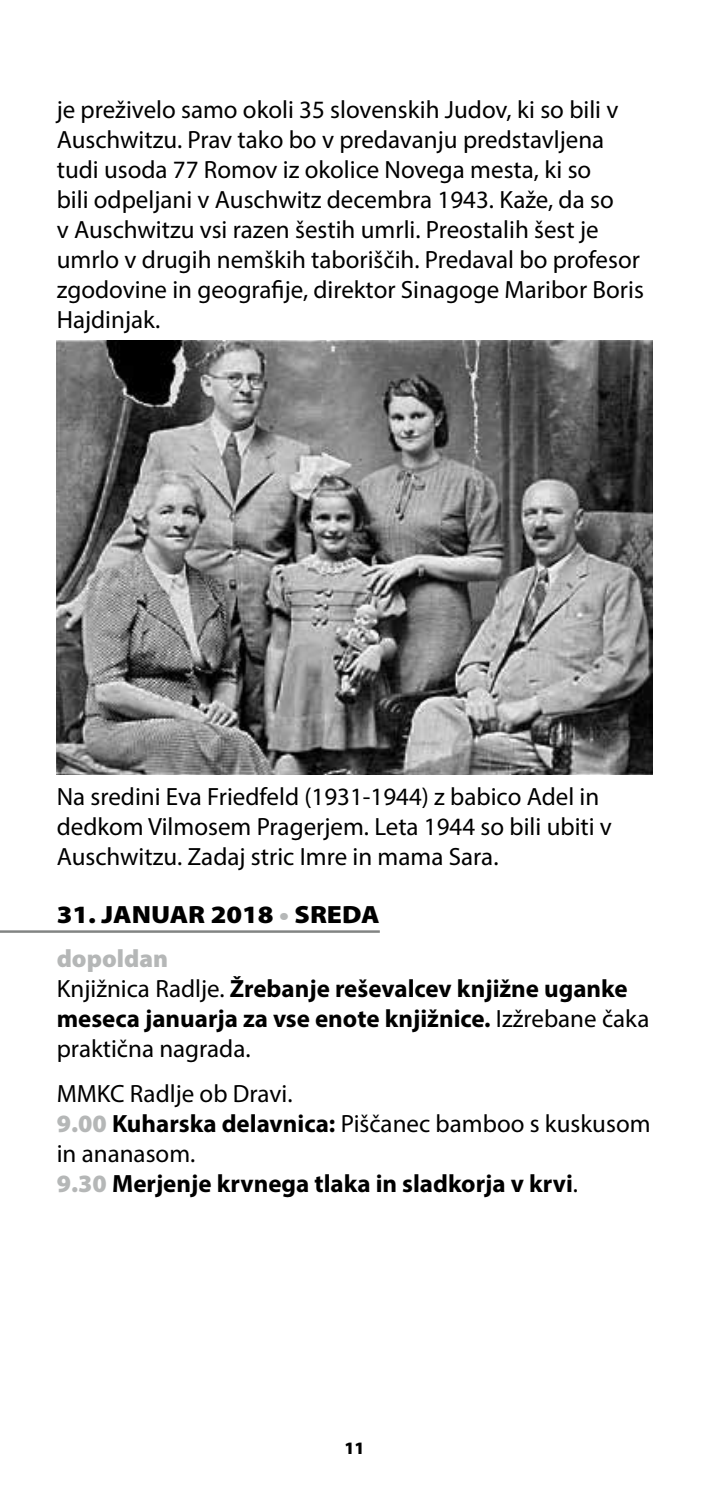
<style>
.page{position:relative;width:709px;height:1489px;background:#fff}
.page>*{position:absolute;margin:0;border:0;box-sizing:border-box;transform-origin:0 0}
.t1{font:25px/30px "Myriad Pro";color:#000}
.t2{font:700 25px/30px "Myriad Pro";color:#000}
.t3{font:900 25px/44.2px "Myriad Pro";color:#000;scale:1.1 1}
.t4{font:900 17.5px "Myriad Pro";color:#000}
.s1{color:#b5b7b7}
.s2{font-weight:400}
.s3{font-weight:900;color:#b5b7b7}
</style>
<div class="page">
<hr style="left:0;top:930px;width:380px;height:2px;background:#828483">
<img style="left:57px;top:340px;width:595px;height:434px">
<p class="t1" style="left:57px;top:94px;width:588px">je preživelo samo okoli 35 slovenskih Judov, ki so bili v Auschwitzu. Prav tako bo v predavanju predstavljena tudi usoda 77 Romov iz okolice Novega mesta, ki so<br>bili odpeljani v Auschwitz decembra 1943. Kaže, da so<br>v Auschwitzu vsi razen šestih umrli. Preostalih šest je umrlo v drugih nemških taboriščih. Predaval bo profesor zgodovine in geografije, direktor Sinagoge Maribor Boris Hajdinjak.</p>
<p class="t1" style="left:57px;top:780px;width:557px">Na sredini Eva Friedfeld (1931-1944) z babico Adel in dedkom Vilmosem Pragerjem. Leta 1944 so bili ubiti v<br>Auschwitzu. Zadaj stric Imre in mama Sara.</p>
<p class="t3" style="left:57px;top:892px;width:295px">31. JANUAR 2018 <span class="s1">•</span> SREDA <span class="s1">dopoldan</span></p>
<p class="t2" style="left:57px;top:972px;width:594px"><span class="s2">Knjižnica Radlje.</span> Žrebanje reševalcev knjižne uganke meseca januarja za vse enote knjižnice. <span class="s2">Izžrebane čaka praktična nagrada.</span></p>
<p class="t2" style="left:57px;top:1077px;width:595px"><span class="s2">MMKC Radlje ob Dravi.<br></span><span class="s3">9.00</span> Kuharska delavnica: <span class="s2">Piščanec bamboo s kuskusom in ananasom.<br></span><span class="s3">9.30</span> Merjenje krvnega tlaka in sladkorja v krvi<span class="s2">.</span></p>
<p class="t4" style="left:344px;top:1438px;width:22px">11</p>
</div>
